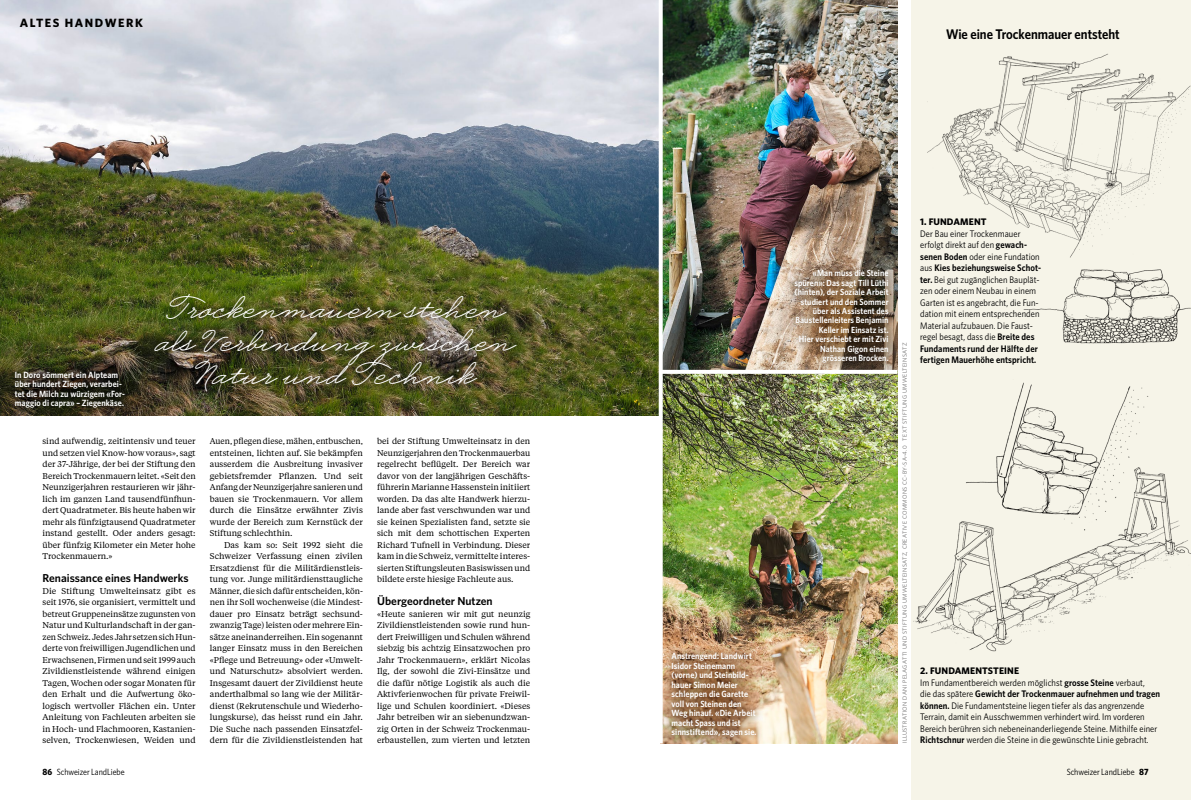
<style>
.page{position:relative;width:1191px;height:800px;background:#fff}
.page>*{position:absolute;margin:0;border:0;box-sizing:border-box;transform-origin:0 0}
._450_Story_UT_30_BPe{font:700 30px/33px "Business Penmanship";color:#fff;text-align:center}
._712_Box_Tit_14_WhiN{font:600 14px "Whitney Narrow";color:#000}
._100_Rub_14_WhiSemib{font:700 12px "Whitney";letter-spacing:.125em;color:#000}
._553_Story_ZT_11_5_W{font:600 11.5px "Whitney";color:#000}
._750_Box_Txt_9_5_Whi{font:9.5px/11.5px "Whitney Narrow";letter-spacing:.01em;color:#000}
._750_Box_Txt_9_5_Whi-2{font:700 9.5px "Whitney";letter-spacing:.01em;color:#000}
._621_Leg_9_WhiNarSem{font:600 9px/9.5px "Whitney Narrow";letter-spacing:.01em;color:#fff}
.t1{font:9px "Whitney Narrow";color:#000}
._621_Leg_9_WhiNarSem-2{font:600 8.9px/9.4px "Whitney Narrow";letter-spacing:.01em;color:#fff;text-align:right}
._551_Story_Txt_8_4_T{font:8.4px/11.5px "Tiempos Text";color:#000;text-align:justify}
._552_Story_Txt_8_4_T{font:8.4px/11.5px "Tiempos Text";color:#000;text-align:justify}
._551_Story_Txt_8_4_T-2{font:8.4px/11.5px "Tiempos Text";color:#000;text-align:justify;scale:.96 1}
._600_Fotobyline_6_Wh{font:6px "Whitney";letter-spacing:.05em;color:#6d6c6c}
.s1{font-weight:600}
.s2{font-weight:700}
</style>
<div class="page">
<div style="left:911px;top:0;width:280px;height:799px;background:#f6f4e8"></div>
<img style="left:0;top:0;width:658px;height:416px">
<img style="left:927px;top:53px;width:264px;height:205px">
<img style="left:1023px;top:269px;width:168px;height:75px">
<img style="left:913px;top:473px;width:278px;height:179px">
<img style="left:965px;top:382px;width:183px;height:150px">
<img style="left:662px;top:0;width:235px;height:743px">
<svg style="left:662px;top:370px;width:235px;height:4px"></svg>
<svg style="left:9px;top:361px;width:124px;height:53px"></svg>
<div style="left:146px;top:285px;width:378px;height:114px;background:#000;opacity:.8"></div>
<div style="left:6px;top:362px;width:126px;height:55px;background:#000;opacity:.8"></div>
<div style="left:662px;top:644px;width:102px;height:101px;background:#000;opacity:.8"></div>
<div style="left:786px;top:261px;width:111px;height:110px;background:#000;opacity:.8"></div>
<p class="_100_Rub_14_WhiSemib" style="left:20px;top:14px;width:124px">ALTES HANDWERK</p>
<p class="_621_Leg_9_WhiNarSem" style="left:15px;top:369px;width:112px">In Doro sömmert ein Alpteam über hundert Ziegen, verarbei&shy;tet die Milch zu würzigem «For&shy;maggio di capra» – Ziegenkäse.</p>
<p class="_450_Story_UT_30_BPe" style="left:156px;top:290px;width:359px">Trockenmauern stehen als Verbindung zwischen<br>Natur und Technik</p>
<p class="_551_Story_Txt_8_4_T" style="left:43px;top:435px;width:155px">sind aufwendig, zeitintensiv und teuer und setzen viel Know-how voraus», sagt der 37-Jährige, der bei der Stiftung den Bereich Trockenmauern leitet. «Seit den Neunzigerjahren restaurieren wir jähr&shy;lich im ganzen Land tausendfünfhun&shy;dert Quadratmeter. Bis heute haben wir mehr als fünfzigtausend Quadratmeter instand gestellt. Oder anders gesagt: über fünfzig Kilometer ein Meter hohe Trockenmauern.»</p>
<p class="_553_Story_ZT_11_5_W" style="left:43px;top:570px;width:148px">Renaissance eines Handwerks</p>
<p class="_551_Story_Txt_8_4_T" style="left:43px;top:584px;width:155px">Die Stiftung Umwelteinsatz gibt es seit 1976, sie organisiert, vermittelt und betreut Gruppeneinsätze zugunsten von Natur und Kulturlandschaft in der gan&shy;zen Schweiz. Jedes Jahr setzen sich Hun&shy;derte von freiwilligen Jugendlichen und Erwachsenen, Firmen und seit 1999 auch Zivildienstleistende während einigen Tagen, Wochen oder sogar Monaten für den Erhalt und die Aufwertung öko&shy;logisch wertvoller Flächen ein. Unter Anleitung von Fachleuten arbeiten sie in Hoch- und Flachmooren, Kastanien&shy;selven, Trockenwiesen, Weiden und</p>
<p class="_551_Story_Txt_8_4_T-2" style="left:210px;top:435px;width:161px">Auen, pflegen diese, mähen, entbuschen, entsteinen, lichten auf. Sie bekämpfen ausserdem die Ausbreitung invasiver gebietsfremder Pflanzen. Und seit Anfang der Neunzigerjahre sanieren und bauen sie Trockenmauern. Vor allem durch die Einsätze erwähnter Zivis wurde der Bereich zum Kernstück der Stiftung schlechthin.</p>
<p class="_552_Story_Txt_8_4_T" style="left:210px;top:538px;width:155px;text-indent:14px">Das kam so: Seit 1992 sieht die Schweizer Verfassung einen zivilen Ersatzdienst für die Militärdienstleis&shy;tung vor. Junge militärdiensttaugliche Männer, die sich dafür entscheiden, kön&shy;nen ihr Soll wochenweise (die Mindest&shy;dauer pro Einsatz beträgt sechsund&shy;zwanzig Tage) leisten oder mehrere Ein&shy;sätze aneinanderreihen. Ein sogenannt langer Einsatz muss in den Bereichen «Pflege und Betreuung» oder «Umwelt&shy;und Naturschutz» absolviert werden.<br>Insgesamt dauert der Zivildienst heute anderthalbmal so lang wie der Militär&shy;dienst (Rekrutenschule und Wiederho&shy;lungskurse), das heisst rund ein Jahr.<br>Die Suche nach passenden Einsatzfel&shy;dern für die Zivildienstleistenden hat</p>
<p class="_552_Story_Txt_8_4_T" style="left:377px;top:435px;width:155px">bei der Stiftung Umwelteinsatz in den Neunzigerjahren den Trockenmauerbau regelrecht beflügelt. Der Bereich war davor von der langjährigen Geschäfts&shy;führerin Marianne Hassenstein initiiert worden. Da das alte Handwerk hierzu&shy;lande aber fast verschwunden war und sie keinen Spezialisten fand, setzte sie sich mit dem schottischen Experten Richard Tufnell in Verbindung. Dieser kam in die Schweiz, vermittelte interes&shy;sierten Stiftungsleuten Basiswissen und bildete erste hiesige Fachleute aus.</p>
<p class="_553_Story_ZT_11_5_W" style="left:377px;top:593px;width:117px">Übergeordneter Nutzen</p>
<p class="_551_Story_Txt_8_4_T" style="left:377px;top:607px;width:155px">«Heute sanieren wir mit gut neunzig Zivildienstleistenden sowie rund hun&shy;dert Freiwilligen und Schulen während siebzig bis achtzig Einsatzwochen pro Jahr Trockenmauern», erklärt Nicolas Ilg, der sowohl die Zivi-Einsätze und die dafür nötige Logistik als auch die Aktivferienwochen für private Freiwil&shy;lige und Schulen koordiniert. «Dieses Jahr betreiben wir an siebenundzwan&shy;zig Orten in der Schweiz Trockenmau&shy;erbaustellen, zum vierten und letzten</p>
<p class="_712_Box_Tit_14_WhiN" style="left:946px;top:25px;width:175px">Wie eine Trockenmauer entsteht</p>
<p class="_621_Leg_9_WhiNarSem" style="left:671px;top:651px;width:86px">Anstrengend: Landwirt<br>Isidor Steinemann (vorne) und Steinbild&shy;hauer Simon Meier schleppen die Garette voll von Steinen den<br>Weg hinauf. «Die Arbeit macht Spass und ist sinnstiftend», sagen sie.</p>
<p class="_621_Leg_9_WhiNarSem-2" style="left:794px;top:268px;width:96px">«Man muss die Steine spüren»: Das sagt Till Lüthi (hinten), der Soziale Arbeit studiert und den Sommer über als Assistent des<br>Baustellenleiters Benjamin<br>Keller im Einsatz ist.<br>Hier verschiebt er mit Zivi<br>Nathan Gigon einen grösseren Brocken.</p>
<p class="_600_Fotobyline_6_Wh" style="left:900px;top:743px;width:402px;rotate:-90deg">ILLUSTRATION DANI PELAGATTI UND STIFTUNG UMWELTEINSATZ, CREATIVE COMMONS CC-BY-SA-4.0 TEXT STIFTUNG UMWELTEINSATZ</p>
<p class="_750_Box_Txt_9_5_Whi-2" style="left:920px;top:215px;width:68px">1. FUNDAMENT</p>
<p class="_750_Box_Txt_9_5_Whi" style="left:920px;top:227px;width:122px">Der Bau einer Trockenmauer erfolgt direkt auf den <span class="s1">gewach&shy;senen Boden</span> oder eine Fundation aus <span class="s1">Kies beziehungsweise Schot&shy;ter.</span> Bei gut zugänglichen Bauplät&shy;zen oder einem Neubau in einem<br>Garten ist es angebracht, die Fun&shy;dation mit einem entsprechenden<br>Material aufzubauen. Die Faust&shy;regel besagt, dass die <span class="s1">Breite des<br>Fundaments rund der Hälfte der fertigen Mauerhöhe entspricht.</span></p>
<p class="_750_Box_Txt_9_5_Whi-2" style="left:920px;top:664px;width:100px">2. FUNDAMENTSTEINE</p>
<p class="_750_Box_Txt_9_5_Whi" style="left:920px;top:676px;width:241px">Im Fundamentbereich werden möglichst <span class="s1">grosse Steine</span> verbaut,<br>die das spätere <span class="s1">Gewicht der Trockenmauer aufnehmen und tragen können.</span> Die Fundamentsteine liegen tiefer als das angrenzende Terrain, damit ein Ausschwemmen verhindert wird. Im vorderen Bereich berühren sich nebeneinanderliegende Steine. Mithilfe einer <span class="s1">Richtschnur</span> werden die Steine in die gewünschte Linie gebracht.</p>
<p class="t1" style="left:43px;top:766px;width:84px"><span class="s2">86</span> Schweizer LandLiebe</p>
<p class="t1" style="left:1066px;top:766px;width:83px">Schweizer LandLiebe <span class="s2">87</span></p>
</div>
